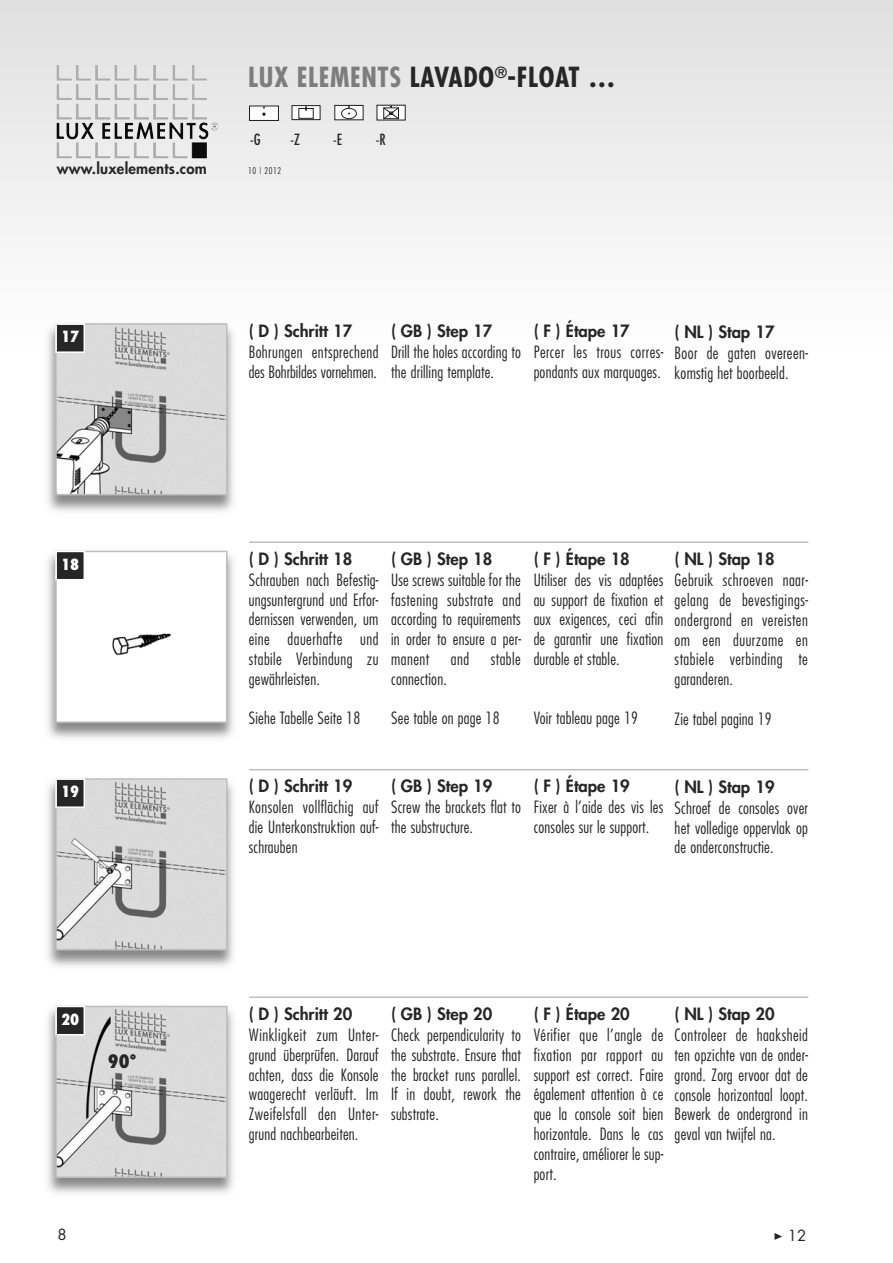
<style>
.page{position:relative;width:893px;height:1263px;background:#fff}
.page>*{position:absolute;margin:0;border:0;box-sizing:border-box;transform-origin:0 0}
.t1{font:700 condensed 27px "Futura";letter-spacing:.025em;color:#272627}
.t2{font:800 condensed 18px "Futura";color:#272627}
.t3{font:300 condensed 16.5px/19.8px "Futura";letter-spacing:.01em;color:#272627;text-align:justify}
.t4{font:800 16.5px "Futura";color:#272627}
.t5{font:800 15px "Futura";letter-spacing:.015em;color:#272627}
.t6{font:condensed 15px "Futura";color:#272627}
.t7{font:800 condensed 15px "Futura";color:#fff}
.t8{font:15px "Futura";color:#272627}
.t9{font:300 condensed 9px "Futura";letter-spacing:.06em;color:#272627}
.s1{color:#7d7d7d}
</style>
<div class="page">
<div style="left:0;top:0;width:893px;height:349px;background:linear-gradient(to bottom,#dedede,#fff)"></div>
<img style="left:66px;top:122px;width:140px;height:17px">
<div style="left:249px;top:106px;width:30px;height:15px;background:#fff;border:1px solid #231f20"></div>
<svg style="left:263px;top:106px;width:2px;height:9px"></svg>
<div style="left:292px;top:105px;width:28px;height:15px;background:#fff;border:1px solid #231f20"></div>
<div style="left:298px;top:108px;width:16px;height:11px;border:1px solid #231f20"></div>
<div style="left:334px;top:105px;width:29px;height:15px;background:#fff;border:1px solid #231f20"></div>
<svg style="left:341px;top:106px;width:16px;height:13px"></svg>
<div style="left:377px;top:105px;width:29px;height:15px;background:#fff;border:1px solid #231f20"></div>
<svg style="left:383px;top:106px;width:17px;height:14px"></svg>
<img style="left:47px;top:1005px;width:187px;height:189px">
<img style="left:58px;top:1009px;width:166px;height:166px">
<div style="left:55px;top:1006px;width:172px;height:172px;border:2px solid #bebebe"></div>
<div style="left:57px;top:1007px;width:27px;height:27px;background:#272627"></div>
<div style="left:55px;top:1006px;width:30px;height:29px;border:2px solid #fff"></div>
<hr style="left:249px;top:996px;width:559px;height:2px;background:#bebebe">
<svg style="left:774px;top:1233px;width:8px;height:7px"></svg>
<hr style="left:249px;top:541px;width:559px;height:2px;background:#bebebe">
<img style="left:42px;top:319px;width:198px;height:193px">
<img style="left:58px;top:326px;width:166px;height:166px">
<div style="left:55px;top:323px;width:172px;height:172px;border:2px solid #bebebe"></div>
<div style="left:57px;top:325px;width:27px;height:26px;background:#272627"></div>
<div style="left:55px;top:323px;width:30px;height:30px;border:2px solid #fff"></div>
<img style="left:47px;top:550px;width:187px;height:189px">
<div style="left:57px;top:552px;width:169px;height:169px;background:#fff"></div>
<img style="left:112px;top:633px;width:59px;height:22px">
<div style="left:55px;top:551px;width:172px;height:172px;border:2px solid #bebebe"></div>
<div style="left:57px;top:552px;width:27px;height:27px;background:#272627"></div>
<div style="left:55px;top:551px;width:30px;height:29px;border:2px solid #fff"></div>
<hr style="left:249px;top:769px;width:559px;height:1px;background:#bebebe">
<img style="left:47px;top:778px;width:187px;height:189px">
<img style="left:58px;top:781px;width:166px;height:166px">
<div style="left:55px;top:778px;width:172px;height:172px;border:2px solid #bebebe"></div>
<div style="left:57px;top:780px;width:27px;height:26px;background:#272627"></div>
<div style="left:55px;top:778px;width:30px;height:30px;border:2px solid #fff"></div>
<p class="t5" style="left:57px;top:161px;width:152px">www.luxelements.com</p>
<h1 class="t1" style="left:248px;top:65px;width:369px"><span class="s1">LUX ELEMENTS</span> LAVADO<sup>®</sup>-FLOAT …</h1>
<p class="t6" style="left:250px;top:133px;width:12px">-G</p>
<p class="t6" style="left:291px;top:133px;width:11px">-Z</p>
<p class="t6" style="left:333px;top:133px;width:10px">-E</p>
<p class="t6" style="left:376px;top:133px;width:11px">-R</p>
<p class="t9" style="left:248px;top:167px;width:35px">10 | 2012</p>
<p class="t7" style="left:61px;top:330px;width:20px">17</p>
<p class="t4" style="left:249px;top:323px;width:105px">( D ) Schritt 17</p>
<p class="t3" style="left:249px;top:343px;width:131px">Bohrungen entsprechend des Bohrbildes vornehmen.</p>
<p class="t4" style="left:391px;top:323px;width:103px">( GB ) Step 17</p>
<p class="t3" style="left:391px;top:343px;width:131px">Drill the holes according to the drilling template.</p>
<p class="t4" style="left:534px;top:323px;width:98px">( F ) Étape 17</p>
<p class="t3" style="left:534px;top:343px;width:131px">Percer les trous corres&shy;pondants aux marquages.</p>
<p class="t4" style="left:675px;top:324px;width:101px">( NL ) Stap 17</p>
<p class="t3" style="left:675px;top:344px;width:135px">Boor de gaten overeen&shy;komstig het boorbeeld.</p>
<p class="t7" style="left:61px;top:558px;width:20px">18</p>
<p class="t7" style="left:61px;top:785px;width:20px">19</p>
<p class="t7" style="left:61px;top:1013px;width:20px">20</p>
<p class="t2" style="left:108px;top:1054px;width:30px">90°</p>
<p class="t8" style="left:57px;top:1227px;width:11px">8</p>
<p class="t4" style="left:249px;top:551px;width:105px">( D ) Schritt 18</p>
<p class="t3" style="left:249px;top:571px;width:131px">Schrauben nach Befestig - ungs untergrund und Erfor - dernissen verwenden, um eine dauerhafte und stabile Verbindung zu gewährleisten.</p>
<p class="t3" style="left:249px;top:710px;width:113px">Siehe Tabelle Seite 18</p>
<p class="t4" style="left:391px;top:551px;width:103px">( GB ) Step 18</p>
<p class="t3" style="left:391px;top:571px;width:131px">Use screws suitable for the fastening substrate and according to requirements in order to ensure a per&shy;manent</p>
<p class="t3" style="left:451px;top:650px;width:20px">and</p>
<p class="t3" style="left:491px;top:650px;width:32px">stable</p>
<p class="t3" style="left:391px;top:670px;width:57px">connection.</p>
<p class="t3" style="left:391px;top:710px;width:110px">See table on page 18</p>
<p class="t4" style="left:534px;top:551px;width:98px">( F ) Étape 18</p>
<p class="t3" style="left:534px;top:571px;width:131px">Utiliser des vis adaptées au support de fixation et aux exigences, ceci afin de garantir une fixation durable et stable.</p>
<p class="t3" style="left:534px;top:710px;width:106px">Voir tableau page 19</p>
<p class="t4" style="left:675px;top:551px;width:101px">( NL ) Stap 18</p>
<p class="t3" style="left:675px;top:571px;width:135px">Gebruik schroeven naar&shy;gelang de bevestigings - ondergrond en vereisten om een duurzame en stabiele verbinding te garanderen.</p>
<p class="t3" style="left:675px;top:710px;width:99px">Zie tabel pagina 19</p>
<p class="t4" style="left:249px;top:778px;width:105px">( D ) Schritt 19</p>
<p class="t3" style="left:249px;top:798px;width:131px">Konsolen vollflächig auf die Unterkonstruktion auf&shy;schrauben</p>
<p class="t4" style="left:391px;top:778px;width:103px">( GB ) Step 19</p>
<p class="t3" style="left:391px;top:798px;width:131px">Screw the brackets flat to the substructure.</p>
<p class="t4" style="left:534px;top:778px;width:98px">( F ) Étape 19</p>
<p class="t3" style="left:534px;top:798px;width:131px">Fixer à l’aide des vis les consoles sur le support.</p>
<p class="t4" style="left:675px;top:778px;width:101px">( NL ) Stap 19</p>
<p class="t3" style="left:675px;top:799px;width:135px">Schroef de consoles over het volledige oppervlak op de onderconstructie.</p>
<p class="t4" style="left:249px;top:1006px;width:105px">( D ) Schritt 20</p>
<p class="t3" style="left:249px;top:1026px;width:131px">Winkligkeit zum Unter - grund überprüfen. Darauf achten, dass die Konsole waagerecht verläuft. Im Zweifelsfall den Unter - grund nachbearbeiten.</p>
<p class="t4" style="left:391px;top:1006px;width:103px">( GB ) Step 20</p>
<p class="t3" style="left:391px;top:1026px;width:131px">Check perpendicularity to the substrate. Ensure that the bracket runs parallel.<br>If in doubt, rework the substrate.</p>
<p class="t4" style="left:534px;top:1006px;width:98px">( F ) Étape 20</p>
<p class="t3" style="left:534px;top:1026px;width:131px">Vérifier que l’angle de fixation par rapport au support est correct. Faire également attention à ce que la console soit bien horizontale. Dans le cas contraire, améliorer le sup&shy;port.</p>
<p class="t4" style="left:675px;top:1006px;width:101px">( NL ) Stap 20</p>
<p class="t3" style="left:675px;top:1026px;width:135px">Controleer de haaksheid ten opzichte van de onder&shy;grond. Zorg ervoor dat de console horizontaal loopt.<br>Bewerk de ondergrond in geval van twijfel na.</p>
<p class="t8" style="left:788px;top:1228px;width:20px">12</p>
</div>
